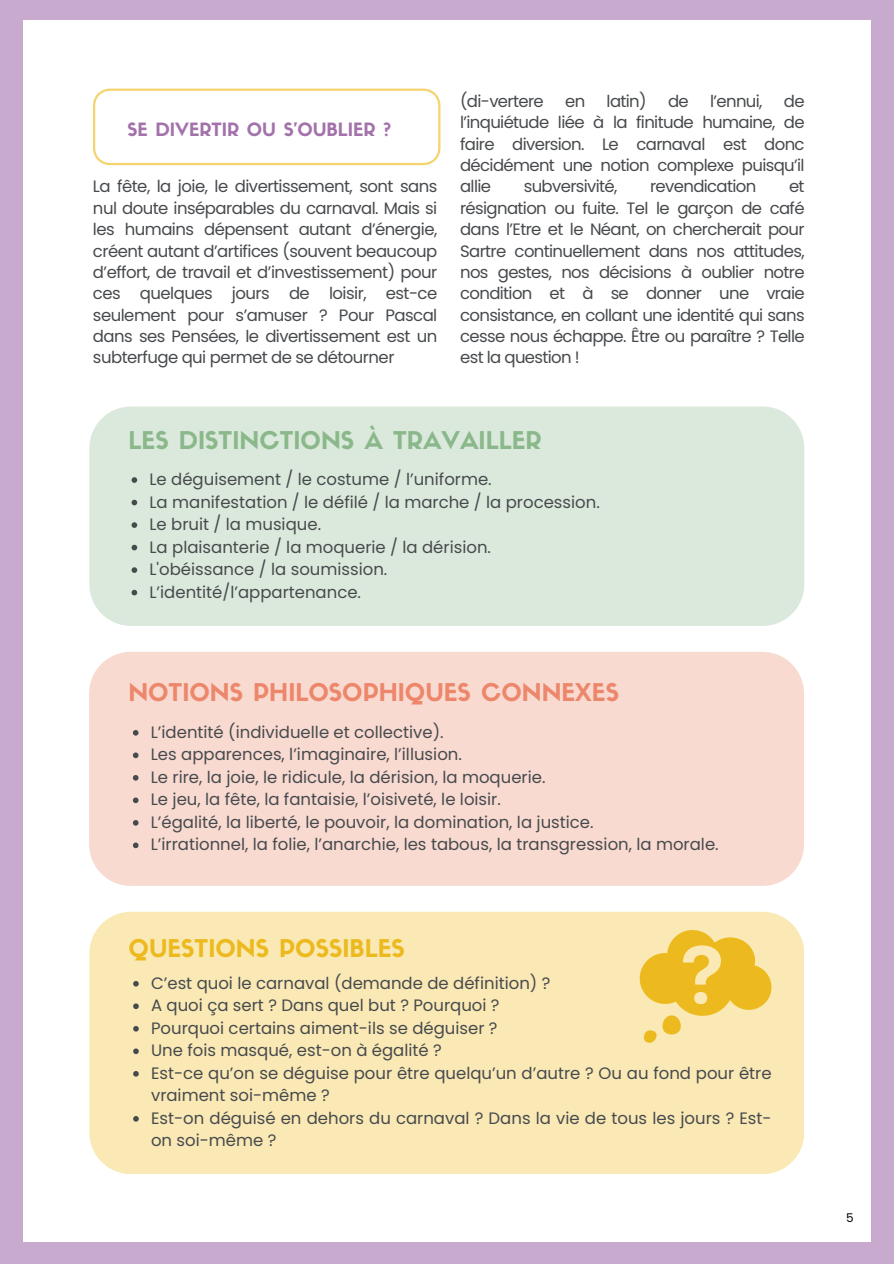
<style>
.page{position:relative;width:894px;height:1264px;background:#fff}
.page>*{position:absolute;margin:0;border:0;box-sizing:border-box;transform-origin:0 0}
.t1{font:24px "Sifonn Basic";color:#ec876b}
.t2{font:24px "Sifonn Basic";color:#8ab88b}
.t3{font:24px "Sifonn Basic";color:#ecba1e}
.t4{font:18px "Sifonn Basic";color:#a372ab}
.t5{font:16.5px/21.3px "Poppins";color:#474a4d;text-align:justify}
.t6{font:16.5px "Poppins";letter-spacing:-.04em;color:#474a4d}
.t7{font:12px "Poppins";color:#000}
</style>
<div class="page">
<div style="left:0;top:0;width:893px;height:1263px;background:#c7aacd"></div>
<div style="left:24px;top:20px;width:846px;height:1221px;background:#fff"></div>
<div style="left:89px;top:652px;width:714px;height:233px;background:#f8dad1"></div>
<div style="left:89px;top:406px;width:715px;height:220px;background:#dbe9dc"></div>
<div style="left:89px;top:911px;width:714px;height:263px;background:#fae9b5"></div>
<svg style="left:133px;top:730px;width:5px;height:5px"></svg>
<svg style="left:133px;top:752px;width:5px;height:6px"></svg>
<svg style="left:133px;top:775px;width:5px;height:5px"></svg>
<svg style="left:133px;top:797px;width:5px;height:6px"></svg>
<svg style="left:133px;top:820px;width:5px;height:5px"></svg>
<svg style="left:133px;top:842px;width:5px;height:6px"></svg>
<svg style="left:133px;top:980px;width:6px;height:6px"></svg>
<svg style="left:133px;top:1003px;width:6px;height:6px"></svg>
<svg style="left:133px;top:1025px;width:6px;height:6px"></svg>
<svg style="left:133px;top:1048px;width:6px;height:6px"></svg>
<svg style="left:133px;top:1070px;width:6px;height:6px"></svg>
<svg style="left:133px;top:1115px;width:6px;height:6px"></svg>
<svg style="left:131px;top:477px;width:6px;height:6px"></svg>
<svg style="left:131px;top:500px;width:6px;height:5px"></svg>
<svg style="left:131px;top:522px;width:6px;height:6px"></svg>
<svg style="left:131px;top:545px;width:6px;height:5px"></svg>
<svg style="left:131px;top:567px;width:6px;height:6px"></svg>
<svg style="left:131px;top:590px;width:6px;height:5px"></svg>
<div style="left:662px;top:1015px;width:18px;height:19px;background:#ecba1e;border-radius:9px"></div>
<svg style="left:643px;top:1030px;width:13px;height:12px"></svg>
<svg style="left:639px;top:930px;width:132px;height:85px;background:#f1cb55"></svg>
<svg style="left:93px;top:89px;width:347px;height:76px"></svg>
<p class="t4" style="left:127px;top:122px;width:265px">SE DIVERTIR OU S’OUBLIER ?</p>
<p class="t5" style="left:93px;top:176px;width:346px">La fête, la joie, le divertissement, sont sans nul doute inséparables du carnaval. Mais si les humains dépensent autant d’énergie, créent autant d’artifices (souvent beaucoup d’effort, de travail et d’investissement) pour ces quelques jours de loisir, est-ce seulement pour s’amuser ? Pour Pascal dans ses Pensées, le divertissement est un subterfuge qui permet de se détourner</p>
<p class="t6" style="left:460px;top:89px;width:85px">(di-vertere</p>
<p class="t5" style="left:565px;top:90px;width:22px">en</p>
<p class="t5" style="left:606px;top:90px;width:42px">latin)</p>
<p class="t5" style="left:668px;top:90px;width:22px">de</p>
<p class="t5" style="left:710px;top:90px;width:54px">l’ennui,</p>
<p class="t5" style="left:460px;top:90px;width:346px;text-indent:324px">de l’inquiétude liée à la finitude humaine, de faire diversion. Le carnaval est donc décidément une notion complexe puisqu’il allie</p>
<p class="t6" style="left:523px;top:175px;width:95px">subversivité,</p>
<p class="t6" style="left:650px;top:175px;width:108px">revendication</p>
<p class="t5" style="left:460px;top:176px;width:346px;text-indent:329px">et résignation ou fuite. Tel le garçon de café dans l’Etre et le Néant, on chercherait pour Sartre continuellement dans nos attitudes, nos gestes, nos décisions à oublier notre condition et à se donner une vraie consistance, en collant une identité qui sans cesse nous échappe. Être ou paraître ? Telle est la question !</p>
<h1 class="t2" style="left:129px;top:431px;width:414px">LES DISTINCTIONS À TRAVAILLER</h1>
<p class="t5" style="left:149px;top:468px;width:344px">Le déguisement / le costume / l’uniforme.</p>
<p class="t5" style="left:149px;top:491px;width:451px">La manifestation / le défilé / la marche / la procession.</p>
<p class="t5" style="left:149px;top:513px;width:173px">Le bruit / la musique.</p>
<p class="t5" style="left:149px;top:536px;width:343px">La plaisanterie / la moquerie / la dérision.</p>
<p class="t5" style="left:149px;top:558px;width:239px">L'obéissance / la soumission.</p>
<p class="t5" style="left:149px;top:581px;width:213px">L’identité/l’appartenance.</p>
<h1 class="t1" style="left:128px;top:683px;width:492px">NOTIONS PHILOSOPHIQUES CONNEXES</h1>
<p class="t5" style="left:151px;top:721px;width:294px">L’identité (individuelle et collective).</p>
<p class="t5" style="left:151px;top:744px;width:312px">Les apparences, l’imaginaire, l’illusion.</p>
<p class="t5" style="left:151px;top:766px;width:396px">Le rire, la joie, le ridicule, la dérision, la moquerie.</p>
<p class="t5" style="left:151px;top:789px;width:351px">Le jeu, la fête, la fantaisie, l’oisiveté, le loisir.</p>
<p class="t5" style="left:151px;top:811px;width:444px">L’égalité, la liberté, le pouvoir, la domination, la justice.</p>
<p class="t5" style="left:151px;top:834px;width:569px">L’irrationnel, la folie, l’anarchie, les tabous, la transgression, la morale.</p>
<h1 class="t3" style="left:129px;top:938px;width:278px">QUESTIONS POSSIBLES</h1>
<p class="t5" style="left:151px;top:972px;width:401px">C’est quoi le carnaval (demande de définition) ?</p>
<p class="t5" style="left:151px;top:994px;width:350px">A quoi ça sert ? Dans quel but ? Pourquoi ?</p>
<p class="t5" style="left:151px;top:1017px;width:348px">Pourquoi certains aiment-ils se déguiser ?</p>
<p class="t5" style="left:151px;top:1039px;width:292px">Une fois masqué, est-on à égalité ?</p>
<p class="t5" style="left:151px;top:1061px;width:622px;line-height:22.5px">Est-ce qu’on se déguise pour être quelqu’un d’autre ? Ou au fond pour être vraiment soi-même ?</p>
<p class="t5" style="left:151px;top:1106px;width:622px;line-height:22.5px">Est-on déguisé en dehors du carnaval ? Dans la vie de tous les jours ? Est&shy;on soi-même ?</p>
<p class="t7" style="left:846px;top:1209px;width:9px">5</p>
</div>
